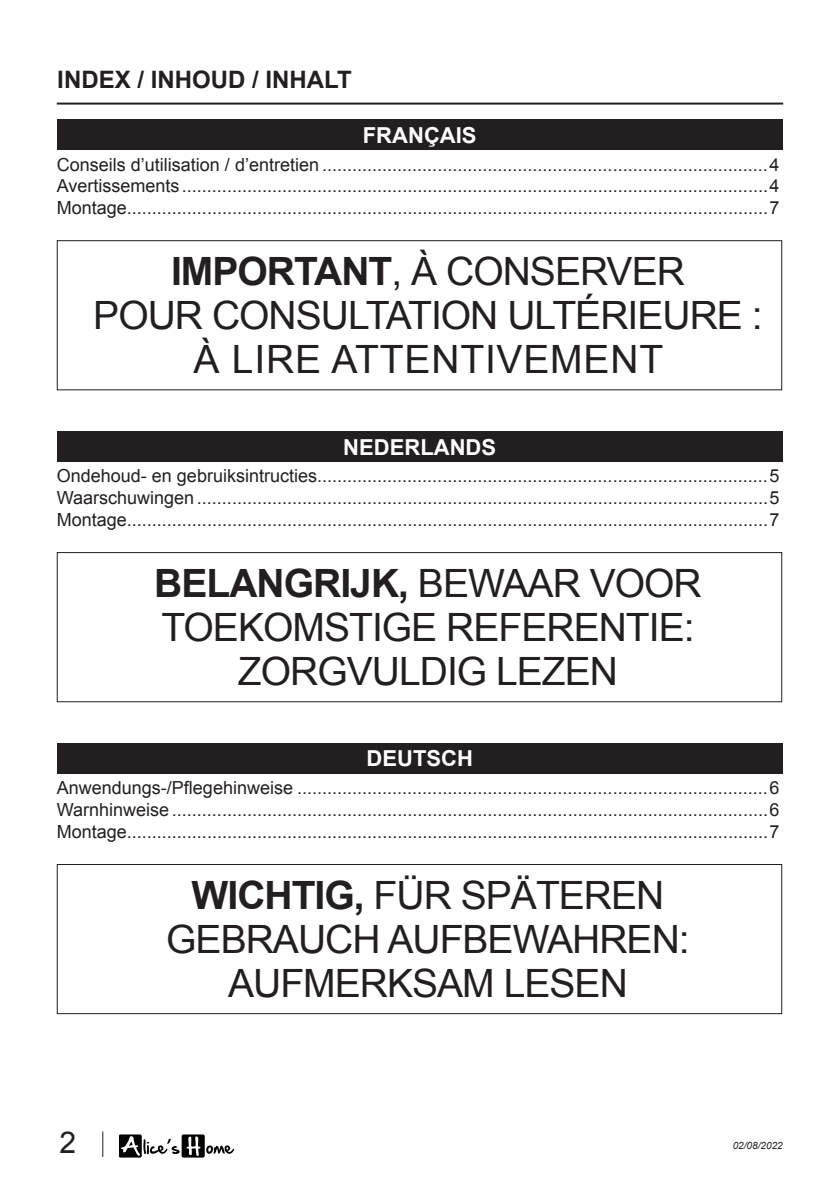
<style>
.page{position:relative;width:840px;height:1191px;background:#fff}
.page>*{position:absolute;margin:0;border:0;box-sizing:border-box;transform-origin:0 0}
.t1{font:39px/44px "Arial";letter-spacing:-.025em;color:#231f20;text-align:center}
.t2{font:700 39px "Arial";letter-spacing:-.025em;color:#231f20}
.t3{font:30px "Arial";color:#231f20}
.TITRE{font:700 24px "Arial";color:#231f20}
.t4{font:700 22px "Arial";color:#fff}
.TITRE-TDM-9PT{font:18px/21.6px "Arial";color:#231f20}
.t5{font:italic 10px "Arial";color:#231f20}
.s1{font-weight:700}
.s2{font-weight:400}
</style>
<div class="page">
<svg style="left:102px;top:1131px;width:1px;height:26px"></svg>
<svg style="left:119px;top:1134px;width:115px;height:23px"></svg>
<div style="left:57px;top:119px;width:725px;height:31px;background:#231f20"></div>
<div style="left:57px;top:240px;width:724px;height:150px;border:1px solid #231f20"></div>
<div style="left:57px;top:431px;width:725px;height:31px;background:#231f20"></div>
<div style="left:57px;top:552px;width:724px;height:150px;border:1px solid #231f20"></div>
<div style="left:57px;top:743px;width:725px;height:31px;background:#231f20"></div>
<div style="left:57px;top:864px;width:724px;height:150px;border:1px solid #231f20"></div>
<hr style="left:57px;top:103px;width:725px;height:2px;background:#231f20">
<p class="TITRE" style="left:57px;top:64px;width:296px">INDEX / INHOUD / INHALT</p>
<p class="t4" style="left:362px;top:120px;width:115px">FRANÇAIS</p>
<p class="TITRE-TDM-9PT" style="left:57px;top:154px;width:723px">Conseils d’utilisation / d’entretien .........................................................................................4<br>Avertissements .....................................................................................................................4</p>
<p class="TITRE-TDM-9PT" style="left:57px;top:197px;width:723px">Montage................................................................................................................................7</p>
<p class="t1" style="left:93px;top:250px;width:670px"><span class="s1">IMPORTANT</span>, À CONSERVER<br>POUR CONSULTATION ULTÉRIEURE :<br>À LIRE ATTENTIVEMENT</p>
<p class="t4" style="left:343px;top:432px;width:154px">NEDERLANDS</p>
<p class="TITRE-TDM-9PT" style="left:57px;top:465px;width:723px">Ondehoud- en gebruiksintructies..........................................................................................5</p>
<p class="TITRE-TDM-9PT" style="left:57px;top:487px;width:723px">Waarschuwingen ..................................................................................................................5</p>
<p class="TITRE-TDM-9PT" style="left:57px;top:509px;width:723px">Montage................................................................................................................................7</p>
<p class="t2" style="left:154px;top:558px;width:549px">BELANGRIJK, <span class="s2">BEWAAR VOOR</span></p>
<p class="t1" style="left:161px;top:606px;width:534px">TOEKOMSTIGE REFERENTIE:</p>
<p class="t1" style="left:238px;top:650px;width:381px">ZORGVULDIG LEZEN</p>
<p class="t4" style="left:366px;top:744px;width:108px">DEUTSCH</p>
<p class="TITRE-TDM-9PT" style="left:57px;top:777px;width:723px">Anwendungs-/Pflegehinweise ..............................................................................................6</p>
<p class="TITRE-TDM-9PT" style="left:57px;top:799px;width:723px">Warnhinweise .......................................................................................................................6</p>
<p class="TITRE-TDM-9PT" style="left:57px;top:820px;width:723px">Montage................................................................................................................................7</p>
<p class="t1" style="left:191px;top:874px;width:474px"><span class="s1">WICHTIG,</span> FÜR SPÄTEREN</p>
<p class="t1" style="left:166px;top:918px;width:524px">GEBRAUCH AUFBEWAHREN:<br>AUFMERKSAM LESEN</p>
<h2 class="t3" style="left:60px;top:1123px;width:18px">2</h2>
<p class="t5" style="left:732px;top:1138px;width:52px">02/08/2022</p>
</div>
